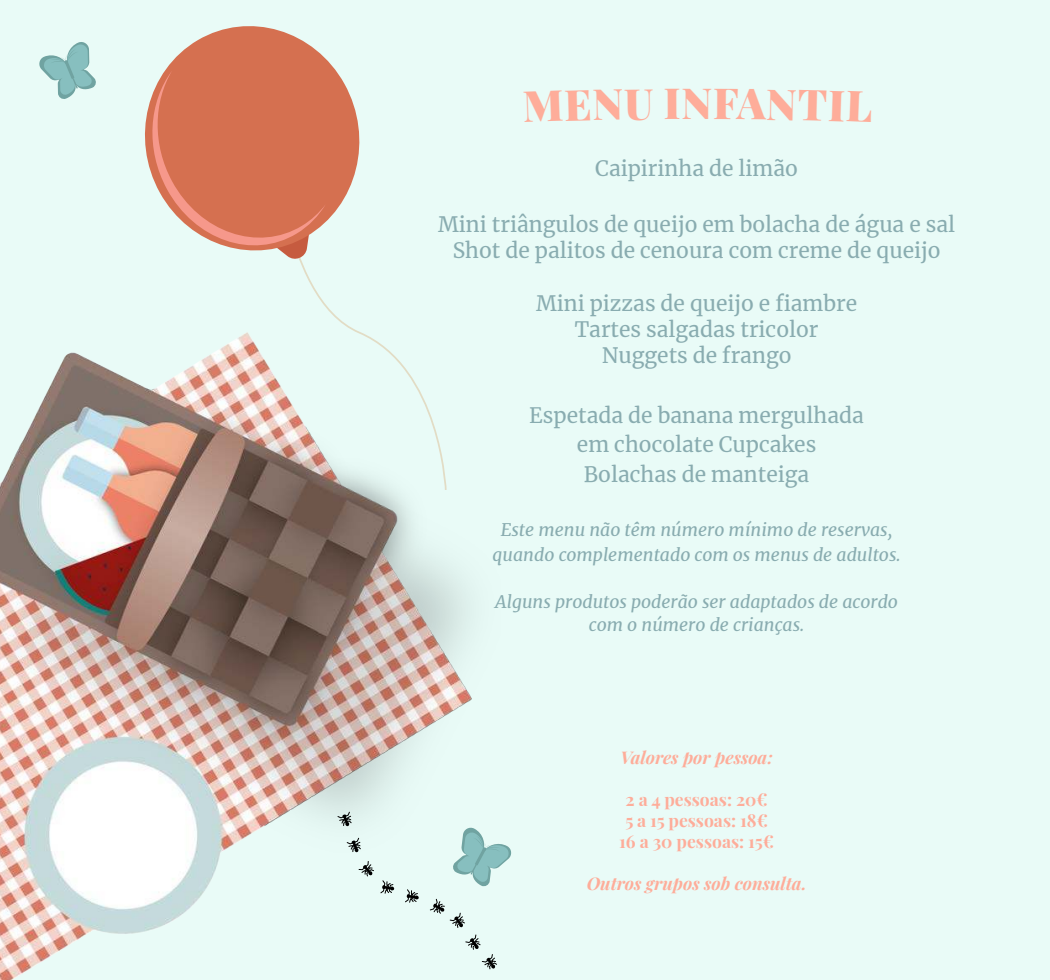
<style>
.page{position:relative;width:1050px;height:980px;background:#e9fbf7}
.page>*{position:absolute;margin:0;border:0;box-sizing:border-box;transform-origin:0 0}
.t1{font:42px "Playfair Display";color:#fead9a}
.t2{font:21px/26.2px "Merriweather";color:#89acb0;text-align:center}
.t3{font:italic 17.5px/24.5px "Merriweather";color:#89acb0;text-align:center}
.t4{font:17.5px/21px "Playfair Display";color:#fead9a;text-align:center}
.t5{font:italic 17.5px "Playfair Display";color:#fead9a}
</style>
<div class="page">
<img style="left:0;top:332px;width:491px;height:648px">
<svg style="left:272px;top:266px;width:175px;height:226px"></svg>
<svg style="left:165px;top:26px;width:195px;height:240px;fill:#d57050"></svg>
<svg style="left:145px;top:70px;width:181px;height:192px"></svg>
<svg style="left:452px;top:826px;width:60px;height:61px"></svg>
<svg style="left:39px;top:42px;width:57px;height:57px"></svg>
<svg style="left:337px;top:812px;width:15px;height:14px"></svg>
<svg style="left:347px;top:838px;width:14px;height:15px"></svg>
<svg style="left:359px;top:861px;width:15px;height:16px"></svg>
<svg style="left:380px;top:880px;width:14px;height:14px"></svg>
<svg style="left:405px;top:889px;width:14px;height:14px"></svg>
<svg style="left:430px;top:899px;width:35px;height:29px"></svg>
<svg style="left:465px;top:934px;width:32px;height:35px"></svg>
<h1 class="t1" style="left:664px;top:80px;width:76px">INF</h1>
<p class="t2" style="left:595px;top:155px;width:204px">Caipirinha de limão</p>
<p class="t2" style="left:438px;top:211px;width:518px">Mini triângulos de queijo em bolacha de água e sal<br>Shot de palitos de cenoura com creme de queijo</p>
<p class="t2" style="left:536px;top:289px;width:323px">Mini pizzas de queijo e fiambre<br>Tartes salgadas tricolor<br>Nuggets de frango</p>
<p class="t2" style="left:529px;top:400px;width:336px;line-height:29.8px">Espetada de banana mergulhada em chocolate Cupcakes<br>Bolachas de manteiga</p>
<p class="t3" style="left:493px;top:519px;width:410px">Este menu não têm número mínimo de reservas, quando complementado com os menus de adultos.</p>
<p class="t3" style="left:495px;top:591px;width:404px;line-height:22.8px">Alguns produtos poderão ser adaptados de acordo com o número de crianças.</p>
<p class="t5" style="left:620px;top:750px;width:154px">Valores por pessoa:</p>
<p class="t4" style="left:619px;top:790px;width:156px">2 a 4 pessoas: 20€<br>5 a 15 pessoas: 18€<br>16 a 30 pessoas: 15€</p>
<p class="t5" style="left:587px;top:876px;width:221px">Outros grupos sob consulta.</p>
</div>
